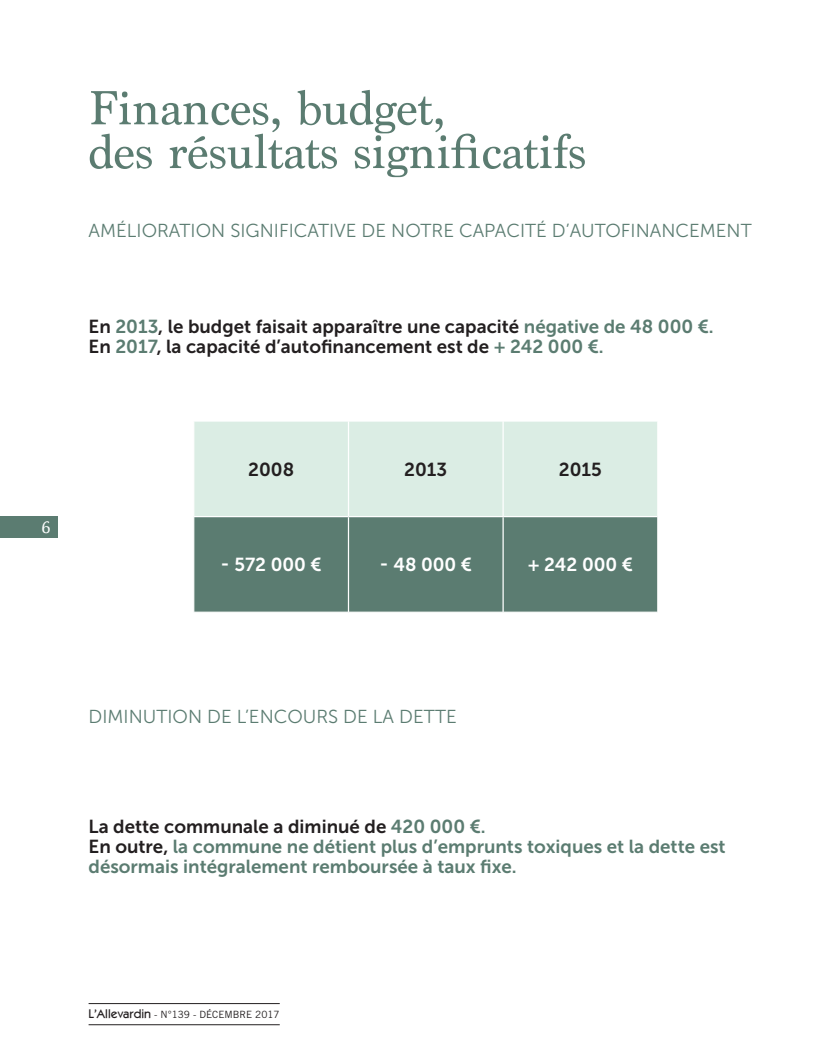
<style>
.page{position:relative;width:815px;height:1063px;background:#fff}
.page>*{position:absolute;margin:0;border:0;box-sizing:border-box;transform-origin:0 0}
.t1{font:50px/43.8px "Marion";color:#5b7c71}
.t2{font:18.75px/20px "Museo Sans 700";color:#5b7c71}
.t3{font:18.75px/20px "Museo Sans 700";color:#231f20}
.t4{font:18.75px "Museo Sans 300";color:#5b7c71}
.t5{font:18.75px "Museo Sans 700";color:#fff}
.t6{font:17.5px "Marion";color:#fff}
.t7{font:10px "Trade Gothic LT Std";color:#231f20}
.s1{color:#5b7c71}
.s2{color:#231f20}
.s3{font-family:"Karat";font-weight:500;font-size:12.5px}
</style>
<div class="page">
<hr style="left:89px;top:1003px;width:191px;height:1px;background:#231f20">
<hr style="left:89px;top:1025px;width:191px;height:1px;background:#231f20">
<div style="left:0;top:517px;width:58px;height:21px;background:#5b7c71"></div>
<div style="left:195px;top:422px;width:462px;height:94px;background:#dbede4"></div>
<div style="left:195px;top:517px;width:463px;height:95px;background:#5b7c71"></div>
<hr style="left:348px;top:421px;width:1px;height:95px;background:#fff">
<hr style="left:502px;top:421px;width:2px;height:95px;background:#fff">
<hr style="left:348px;top:517px;width:1px;height:95px;background:#fff">
<hr style="left:502px;top:517px;width:2px;height:95px;background:#fff">
<h1 class="t1" style="left:89px;top:87px;width:499px">Finances, budget,<br>des résultats significatifs</h1>
<p class="t4" style="left:89px;top:221px;width:665px">AMÉLIORATION SIGNIFICATIVE DE NOTRE CAPACITÉ D’AUTOFINANCEMENT</p>
<p class="t3" style="left:89px;top:316px;width:627px">En <span class="s1">2013</span>, le budget faisait apparaître une capacité <span class="s1">négative de 48 000 €.<br></span>En <span class="s1">2017</span>, la capacité d’autofinancement est de <span class="s1">+ 242 000 €.</span></p>
<p class="t6" style="left:42px;top:517px;width:10px">6</p>
<p class="t3" style="left:248px;top:459px;width:47px">2008</p>
<p class="t3" style="left:404px;top:459px;width:45px">2013</p>
<p class="t3" style="left:559px;top:459px;width:44px">2015</p>
<p class="t5" style="left:221px;top:554px;width:103px">- 572 000 €</p>
<p class="t5" style="left:380px;top:554px;width:94px">- 48 000 €</p>
<p class="t5" style="left:528px;top:554px;width:107px">+ 242 000 €</p>
<p class="t4" style="left:89px;top:706px;width:370px">DIMINUTION DE L’ENCOURS DE LA DETTE</p>
<p class="t2" style="left:89px;top:816px;width:639px"><span class="s2">La dette communale a diminué de</span> 420 000 €.<br><span class="s2">En outre,</span> la commune ne détient plus d’emprunts toxiques et la dette est désormais intégralement remboursée à taux fixe.</p>
<p class="t7" style="left:89px;top:1009px;width:193px"><span class="s3">L’Allevardin</span> - N°139 - DÉCEMBRE 2017</p>
</div>
